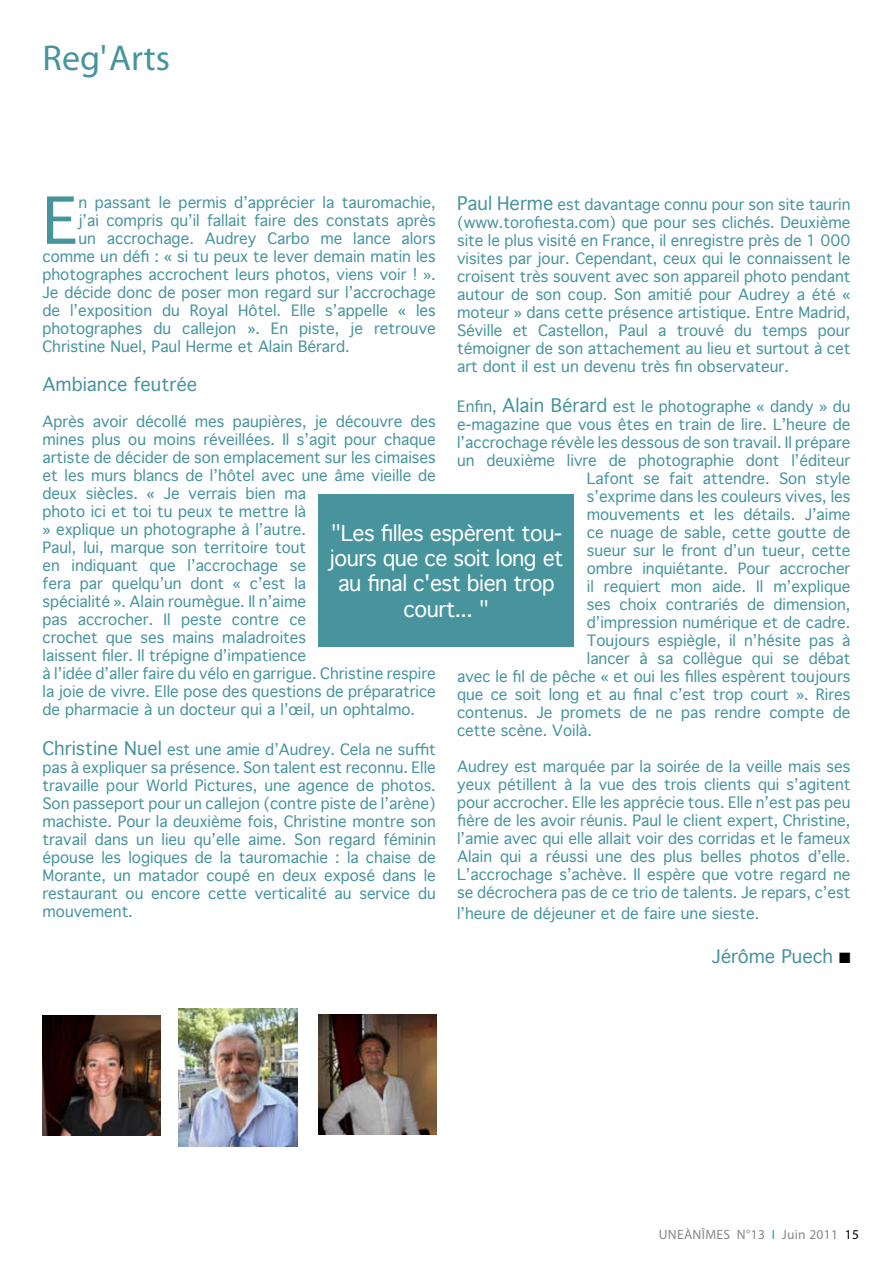
<style>
.page{position:relative;width:893px;height:1263px;background:#fff}
.page>*{position:absolute;margin:0;border:0;box-sizing:border-box;transform-origin:0 0}
.t1{font:62.55px "Geneva";color:#47949d}
.t2{font:36px "Myriad Pro";color:#47949d}
.t3{font:21px/25.2px "Geneva";letter-spacing:-.025em;color:#fff;text-align:center}
.t4{font:18px "Geneva";color:#47949d}
.t5{font:15px/18px "Geneva";color:#47949d;text-align:justify}
.t6{font:13.5px "Myriad Pro";letter-spacing:.025em;color:#87888a}
.s1{font-size:18px}
.s2{color:#000}
.s3{color:#009ee0}
</style>
<div class="page">
<div style="left:319px;top:494px;width:255px;height:153px;background:#47949d"></div>
<img style="left:179px;top:1009px;width:119px;height:137px">
<img style="left:43px;top:1015px;width:118px;height:120px">
<img style="left:319px;top:1014px;width:118px;height:120px">
<h2 class="t2" style="left:43px;top:35px;width:129px">Reg' Arts</h2>
<h1 class="t1" style="left:43px;top:167px;width:38px">E</h1>
<p class="t5" style="left:79px;top:193px;width:359px">n passant le permis d’apprécier la tauromachie,</p>
<p class="t5" style="left:457px;top:195px;width:395px"><span class="s1">Paul Herme</span> est davantage connu pour son site taurin (www.torofiesta.com) que pour ses clichés. Deuxième site le plus visité en France, il enregistre près de 1 000 visites par jour. Cependant, ceux qui le connaissent le croisent très souvent avec son appareil photo pendant autour de son coup. Son amitié pour Audrey a été « moteur » dans cette présence artistique. Entre Madrid, Séville et Castellon, Paul a trouvé du temps pour témoigner de son attachement au lieu et surtout à cet art dont il est un devenu très fin observateur.</p>
<p class="t5" style="left:457px;top:397px;width:395px">Enfin, <span class="s1">Alain Bérard</span> est le photographe « dandy » du</p>
<p class="t5" style="left:457px;top:415px;width:395px">e-magazine que vous êtes en train de lire. L’heure de</p>
<p class="t5" style="left:457px;top:433px;width:395px">l’accrochage révèle les dessous de son travail. Il prépare</p>
<p class="t5" style="left:457px;top:451px;width:395px">un deuxième livre de photographie dont l’éditeur</p>
<p class="t5" style="left:587px;top:469px;width:265px">Lafont se fait attendre. Son style</p>
<p class="t5" style="left:587px;top:487px;width:265px">s’exprime dans les couleurs vives, les</p>
<p class="t5" style="left:587px;top:505px;width:265px">mouvements et les détails. J’aime</p>
<p class="t5" style="left:587px;top:523px;width:265px">ce nuage de sable, cette goutte de</p>
<p class="t5" style="left:587px;top:541px;width:265px">sueur sur le front d’un tueur, cette</p>
<p class="t5" style="left:587px;top:559px;width:265px">ombre inquiétante. Pour accrocher</p>
<p class="t5" style="left:587px;top:577px;width:265px">il requiert mon aide. Il m’explique</p>
<p class="t5" style="left:587px;top:595px;width:265px">ses choix contrariés de dimension,</p>
<p class="t5" style="left:587px;top:613px;width:265px">d’impression numérique et de cadre.</p>
<p class="t5" style="left:587px;top:631px;width:265px">Toujours espiègle, il n’hésite pas à</p>
<p class="t5" style="left:587px;top:649px;width:265px">lancer à sa collègue qui se débat</p>
<p class="t5" style="left:457px;top:667px;width:395px">avec le fil de pêche « et oui les filles espèrent toujours</p>
<p class="t5" style="left:457px;top:685px;width:395px">que ce soit long et au final c’est trop court ». Rires</p>
<p class="t5" style="left:457px;top:703px;width:395px">contenus. Je promets de ne pas rendre compte de</p>
<p class="t5" style="left:457px;top:721px;width:136px">cette scène. Voilà.</p>
<p class="t5" style="left:457px;top:757px;width:395px">Audrey est marquée par la soirée de la veille mais ses yeux pétillent à la vue des trois clients qui s’agitent pour accrocher. Elle les apprécie tous. Elle n’est pas peu fière de les avoir réunis. Paul le client expert, Christine, l’amie avec qui elle allait voir des corridas et le fameux Alain qui a réussi une des plus belles photos d’elle.<br>L’accrochage s’achève. Il espère que votre regard ne se décrochera pas de ce trio de talents. Je repars, c’est</p>
<p class="t5" style="left:457px;top:905px;width:304px">l’heure de déjeuner et de faire une sieste.</p>
<p class="t4" style="left:712px;top:941px;width:140px">Jérôme Puech <span class="s2">■</span></p>
<p class="t5" style="left:79px;top:211px;width:359px">j’ai compris qu’il fallait faire des constats après</p>
<p class="t5" style="left:79px;top:229px;width:359px">un accrochage. Audrey Carbo me lance alors</p>
<p class="t5" style="left:43px;top:247px;width:395px">comme un défi : « si tu peux te lever demain matin les</p>
<p class="t5" style="left:43px;top:265px;width:395px">photographes accrochent leurs photos, viens voir ! ».</p>
<p class="t5" style="left:43px;top:283px;width:395px">Je décide donc de poser mon regard sur l’accrochage</p>
<p class="t5" style="left:43px;top:301px;width:395px">de l’exposition du Royal Hôtel. Elle s’appelle « les</p>
<p class="t5" style="left:43px;top:319px;width:395px">photographes du callejon ». En piste, je retrouve</p>
<p class="t5" style="left:43px;top:337px;width:309px">Christine Nuel, Paul Herme et Alain Bérard.</p>
<p class="t4" style="left:43px;top:369px;width:156px">Ambiance feutrée</p>
<p class="t5" style="left:43px;top:413px;width:395px;text-align:left">Après avoir décollé mes paupières, je découvre des mines plus ou moins réveillées. Il s’agit pour chaque artiste de décider de son emplacement sur les cimaises et les murs blancs de l’hôtel avec une âme vieille de deux siècles. « Je verrais bien ma<br>photo ici et toi tu peux te mettre là<br>» explique un photographe à l’autre.<br>Paul, lui, marque son territoire tout<br>en indiquant que l’accrochage se<br>fera par quelqu’un dont « c’est la<br>spécialité ». Alain roumègue. Il n’aime<br>pas accrocher. Il peste contre ce<br>crochet que ses mains maladroites<br>laissent filer. Il trépigne d’impatience<br>à l’idée d’aller faire du vélo en garrigue. Christine respire la joie de vivre. Elle pose des questions de préparatrice de pharmacie à un docteur qui a l’œil, un ophtalmo.</p>
<p class="t5" style="left:43px;top:740px;width:395px"><span class="s1">Christine Nuel</span> est une amie d’Audrey. Cela ne suffit pas à expliquer sa présence. Son talent est reconnu. Elle travaille pour World Pictures, une agence de photos.<br>Son passeport pour un callejon (contre piste de l’arène) machiste. Pour la deuxième fois, Christine montre son travail dans un lieu qu’elle aime. Son regard féminin épouse les logiques de la tauromachie : la chaise de Morante, un matador coupé en deux exposé dans le restaurant ou encore cette verticalité au service du mouvement.</p>
<h3 class="t3" style="left:329px;top:520px;width:236px">"Les filles espèrent tou&shy;jours que ce soit long et au final c'est bien trop court... "</h3>
<p class="t6" style="left:659px;top:1226px;width:202px">UNEÀNÎMES N°13 <span class="s3">I</span> Juin 2011 <span class="s2">15</span></p>
</div>
